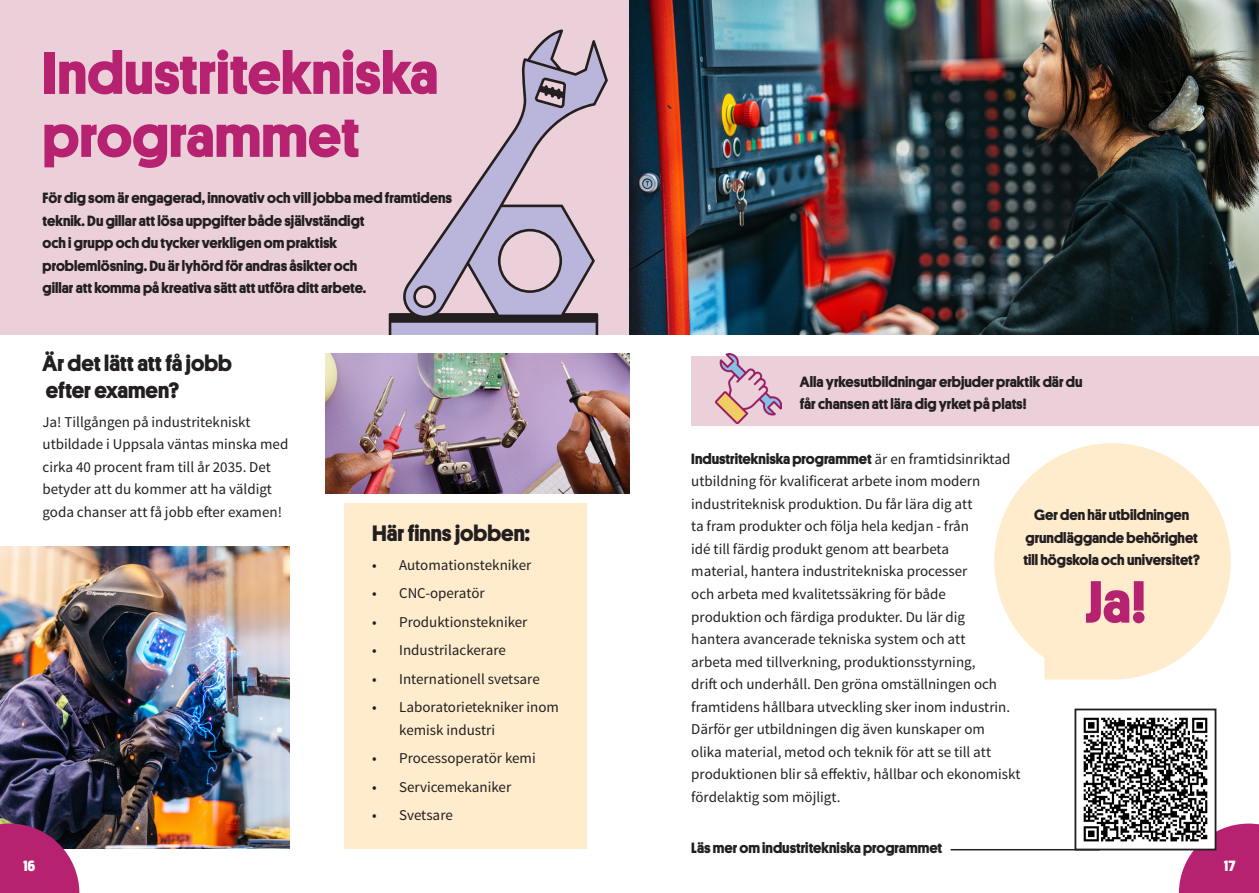
<style>
.page{position:relative;width:1259px;height:893px;background:#fff}
.page>*{position:absolute;margin:0;border:0;box-sizing:border-box;transform-origin:0 0}
.Rubrik_1{font:700 60px/63px "Platform";color:#b62270}
.Rubrik_2{font:700 22.5px/27px "Platform";color:#231f20}
.Brödtext{font:15px/22.5px "Source Sans Pro";color:#231f20}
.Ingress{font:700 15px/22.5px "Platform";color:#231f20}
.Mellanrubrik{font:700 15px/22.5px "Platform";color:#231f20}
.Brödtext-2{font:700 15px "Platform";color:#231f20}
.Mellanrubrik-2{font:700 15px "Platform";color:#fff}
.s1{font-family:"Platform";font-weight:700}
</style>
<div class="page">
<svg style="left:1179px;top:824px;width:80px;height:69px;background:#b92f77"></svg>
<img style="left:325px;top:353px;width:304px;height:140px">
<div style="left:691px;top:356px;width:568px;height:70px;background:#ebcfd9"></div>
<div style="left:0;top:0;width:1259px;height:334px;background:#ebcfd9"></div>
<div style="left:344px;top:503px;width:243px;height:346px;background:#feeccd"></div>
<img style="left:1083px;top:717px;width:130px;height:130px">
<div style="left:1074px;top:709px;width:142px;height:141px;border:2px solid #231f20"></div>
<svg style="left:994px;top:443px;width:236px;height:236px;fill:#feeccd"></svg>
<hr style="left:950px;top:849px;width:149px;height:1px;background:#231f20">
<img style="left:0;top:547px;width:289px;height:302px">
<svg style="left:0;top:824px;width:79px;height:69px;background:#a0286a"></svg>
<img style="left:715px;top:353px;width:66px;height:70px">
<img style="left:629px;top:0;width:630px;height:334px">
<svg style="left:389px;top:29px;width:219px;height:305px"></svg>
<svg style="left:535px;top:78px;width:31px;height:30px"></svg>
<svg style="left:413px;top:285px;width:23px;height:23px"></svg>
<p class="Rubrik_1" style="left:43px;top:38px;width:397px">Industritekniska programmet</p>
<p class="Ingress" style="left:43px;top:186px;width:411px">För dig som är engagerad, innovativ och vill jobba med framtidens teknik. Du gillar att lösa uppgifter både självständigt<br>och i grupp och du tycker verkligen om praktisk<br>problemlösning. Du är lyhörd för andras åsikter och<br>gillar att komma på kreativa sätt att utföra ditt arbete.</p>
<p class="Rubrik_2" style="left:43px;top:348px;width:191px">Är det lätt att få jobb efter examen?</p>
<p class="Brödtext" style="left:43px;top:410px;width:247px">Ja! Tillgången på industritekniskt utbildade i Uppsala väntas minska med cirka 40 procent fram till år 2035. Det betyder att du kommer att ha väldigt goda chanser att få jobb efter examen!</p>
<p class="Mellanrubrik-2" style="left:23px;top:854px;width:14px">16</p>
<p class="Rubrik_2" style="left:372px;top:519px;width:159px">Här finns jobben:</p>
<p class="Brödtext" style="left:372px;top:554px;width:161px">• Automationstekniker</p>
<p class="Brödtext" style="left:372px;top:582px;width:114px">• CNC-operatör</p>
<p class="Brödtext" style="left:372px;top:611px;width:157px">• Produktionstekniker</p>
<p class="Brödtext" style="left:372px;top:639px;width:135px">• Industrilackerare</p>
<p class="Brödtext" style="left:372px;top:668px;width:169px">• Internationell svetsare</p>
<p class="Brödtext" style="left:399px;top:696px;width:161px;text-indent:-27px">• Laboratorietekniker inom kemisk industri</p>
<p class="Brödtext" style="left:372px;top:747px;width:165px">• Processoperatör kemi</p>
<p class="Brödtext" style="left:372px;top:776px;width:141px">• Servicemekaniker</p>
<p class="Brödtext" style="left:372px;top:804px;width:82px">• Svetsare</p>
<p class="Mellanrubrik" style="left:800px;top:369px;width:284px">Alla yrkesutbildningar erbjuder praktik där du får chansen att lära dig yrket på plats!</p>
<p class="Brödtext" style="left:691px;top:448px;width:331px"><span class="s1">Industritekniska programmet</span> är en framtidsinriktad utbildning för kvalificerat arbete inom modern industriteknisk produktion. Du får lära dig att<br>ta fram produkter och följa hela kedjan - från<br>idé till färdig produkt genom att bearbeta<br>material, hantera industritekniska processer<br>och arbeta med kvalitetssäkring för både<br>produktion och färdiga produkter. Du lär dig<br>hantera avancerade tekniska system och att<br>arbeta med tillverkning, produktionsstyrning,<br>drift och underhåll. Den gröna omställningen och framtidens hållbara utveckling sker inom industrin.<br>Därför ger utbildningen dig även kunskaper om<br>olika material, metod och teknik för att se till att produktionen blir så effektiv, hållbar och ekonomiskt fördelaktig som möjligt.</p>
<p class="Mellanrubrik" style="left:1023px;top:503px;width:178px;text-align:center">Ger den här utbildningen grundläggande behörighet till högskola och universitet?</p>
<p class="Rubrik_1" style="left:1085px;top:567px;width:63px">Ja!</p>
<p class="Brödtext-2" style="left:691px;top:836px;width:252px">Läs mer om industritekniska programmet</p>
<p class="Mellanrubrik-2" style="left:1224px;top:854px;width:13px">17</p>
</div>
